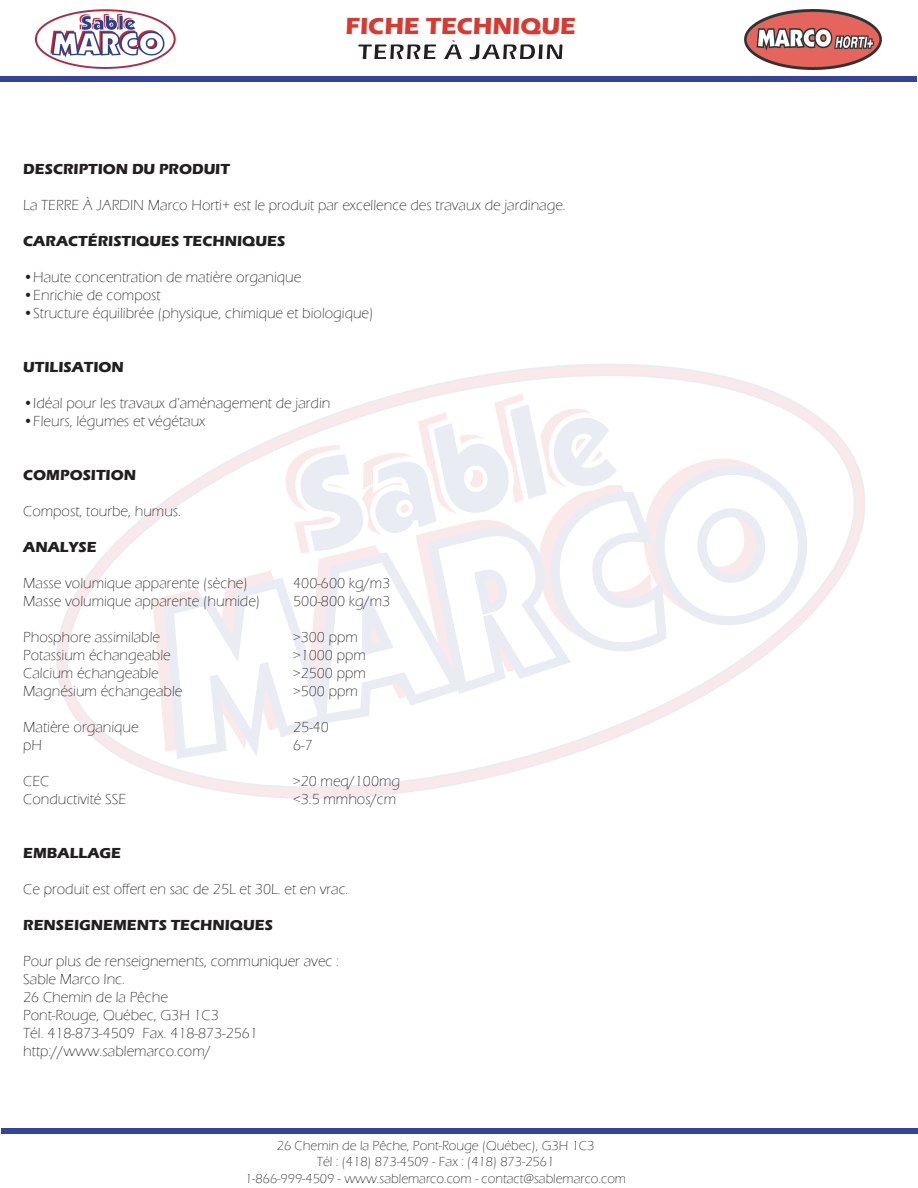
<style>
.page{position:relative;width:918px;height:1188px;background:#fff}
.page>*{position:absolute;margin:0;border:0;box-sizing:border-box;transform-origin:0 0}
.t1{font:700 24px "Eras ITC";color:#d83930}
.t2{font:700 24px "Eras ITC";color:#231f20}
.t3{font:300 15px/18px "Eras ITC";color:#231f20}
.t4{font:700 15px "Eras ITC";color:#231f20}
.t5{font:300 13.5px/16.2px "Eras ITC";color:#231f20;text-align:center}
</style>
<div class="page">
<svg style="left:56px;top:364px;width:809px;height:435px"></svg>
<img style="left:34px;top:9px;width:142px;height:60px">
<svg style="left:356px;top:81px;width:209px;height:1px"></svg>
<div style="left:0;top:76px;width:916px;height:5px;background:#34449c"></div>
<div style="left:2px;top:1128px;width:916px;height:6px;background:#34449c"></div>
<img style="left:745px;top:10px;width:136px;height:59px">
<h1 class="t1" style="left:345px;top:12px;width:232px">FICHE TECHNIQUE</h1>
<h1 class="t2" style="left:357px;top:38px;width:209px">TERRE À JARDIN</h1>
<p class="t4" style="left:23px;top:160px;width:208px">DESCRIPTION DU PRODUIT</p>
<p class="t3" style="left:23px;top:196px;width:544px">La TERRE À JARDIN Marco Horti+ est le produit par excellence des travaux de jardinage.</p>
<p class="t4" style="left:23px;top:232px;width:264px">CARACTÉRISTIQUES TECHNIQUES</p>
<p class="t3" style="left:23px;top:268px;width:280px">•Haute concentration de matière organique</p>
<p class="t3" style="left:23px;top:286px;width:139px">•Enrichie de compost</p>
<p class="t3" style="left:23px;top:304px;width:352px">•Structure équilibrée (physique, chimique et biologique)</p>
<p class="t4" style="left:23px;top:358px;width:102px">UTILISATION</p>
<p class="t3" style="left:23px;top:394px;width:309px">•Idéal pour les travaux d'aménagement de jardin</p>
<p class="t3" style="left:23px;top:412px;width:184px">•Fleurs, légumes et végétaux</p>
<p class="t4" style="left:23px;top:466px;width:114px">COMPOSITION</p>
<p class="t3" style="left:23px;top:502px;width:159px">Compost, tourbe, humus.</p>
<p class="t4" style="left:23px;top:538px;width:75px">ANALYSE</p>
<p class="t3" style="left:23px;top:574px;width:226px">Masse volumique apparente (sèche)</p>
<p class="t3" style="left:293px;top:574px;width:99px">400-600 kg/m3</p>
<p class="t3" style="left:23px;top:592px;width:239px">Masse volumique apparente (humide)</p>
<p class="t3" style="left:293px;top:592px;width:99px">500-800 kg/m3</p>
<p class="t3" style="left:23px;top:628px;width:138px">Phosphore assimilable</p>
<p class="t3" style="left:293px;top:628px;width:66px">&gt;300 ppm</p>
<p class="t3" style="left:23px;top:646px;width:149px">Potassium échangeable</p>
<p class="t3" style="left:293px;top:646px;width:74px">&gt;1000 ppm</p>
<p class="t3" style="left:23px;top:664px;width:137px">Calcium échangeable</p>
<p class="t3" style="left:293px;top:664px;width:74px">&gt;2500 ppm</p>
<p class="t3" style="left:23px;top:682px;width:161px">Magnésium échangeable</p>
<p class="t3" style="left:293px;top:682px;width:66px">&gt;500 ppm</p>
<p class="t3" style="left:23px;top:718px;width:117px">Matière organique</p>
<p class="t3" style="left:293px;top:718px;width:37px">25-40</p>
<p class="t3" style="left:23px;top:736px;width:20px">pH</p>
<p class="t3" style="left:293px;top:736px;width:21px">6-7</p>
<p class="t3" style="left:23px;top:772px;width:28px">CEC</p>
<p class="t3" style="left:293px;top:772px;width:108px">&gt;20 meq/100mg</p>
<p class="t3" style="left:23px;top:790px;width:105px">Conductivité SSE</p>
<p class="t3" style="left:293px;top:790px;width:104px">&lt;3.5 mmhos/cm</p>
<p class="t4" style="left:23px;top:844px;width:99px">EMBALLAGE</p>
<p class="t3" style="left:23px;top:880px;width:327px">Ce produit est offert en sac de 25L et 30L. et en vrac.</p>
<p class="t4" style="left:23px;top:916px;width:251px">RENSEIGNEMENTS TECHNIQUES</p>
<p class="t3" style="left:23px;top:952px;width:317px">Pour plus de renseignements, communiquer avec :<br>Sable Marco Inc.<br>26 Chemin de la Pêche<br>Pont-Rouge, Québec, G3H 1C3<br>Tél. 418-873-4509 Fax. 418-873-2561 http://www.sablemarco.com/</p>
<p class="t5" style="left:245px;top:1138px;width:383px">26 Chemin de la Pêche, Pont-Rouge (Québec), G3H 1C3<br>Tél : (418) 873-4509 - Fax : (418) 873-2561<br>1-866-999-4509 - www.sablemarco.com - contact@sablemarco.com</p>
</div>
